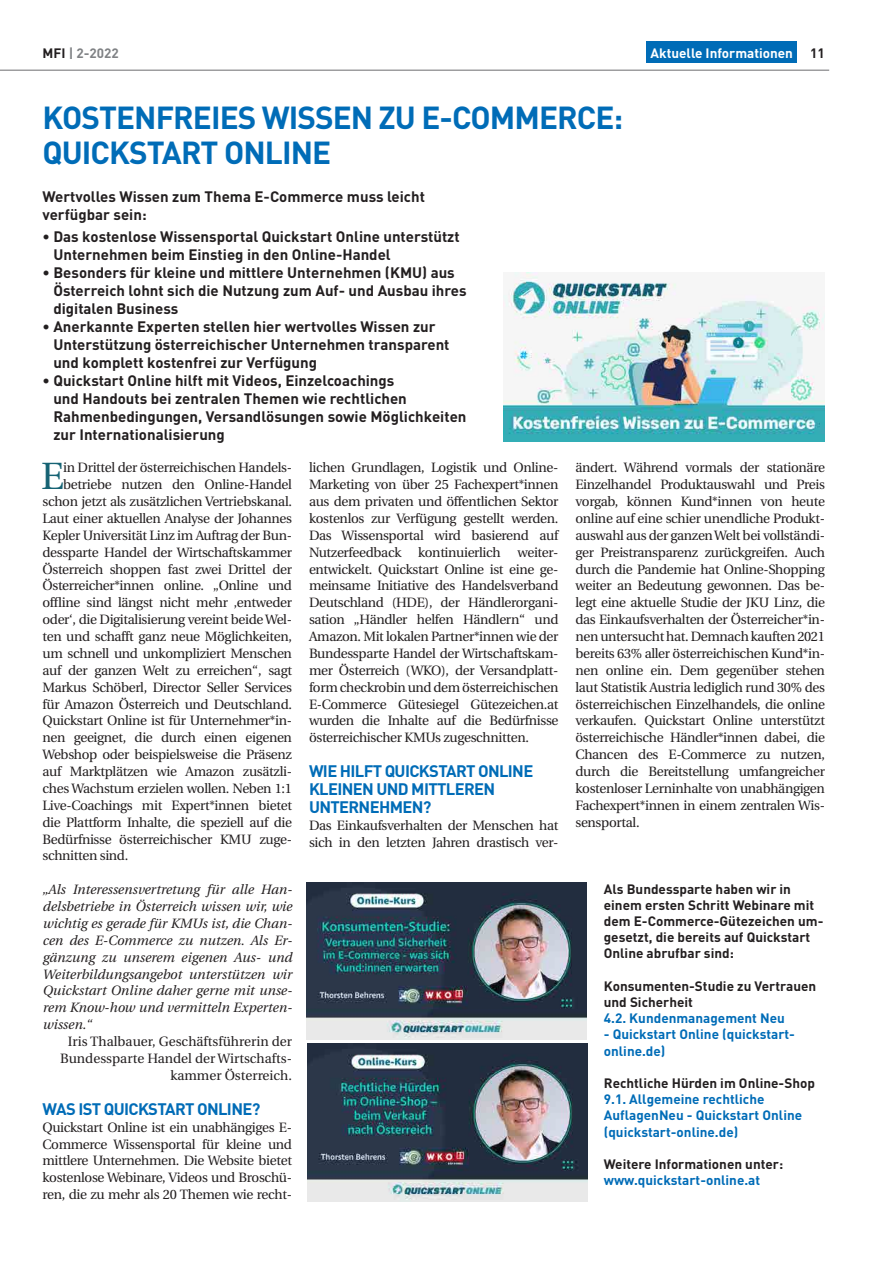
<style>
.page{position:relative;width:893px;height:1263px;background:#fff}
.page>*{position:absolute;margin:0;border:0;box-sizing:border-box;transform-origin:0 0}
.t1{font:37.95px "Utopia";color:#166374}
.t2{font:700 31.5px/34.5px "DIN";letter-spacing:-.03em;color:#006cb7}
.t3{font:700 16.5px/18px "DIN";letter-spacing:-.04em;color:#006cb7}
.t4{font:700 15px/18px "DIN";color:#231f20}
.t5{font:13.5px/16.8px "Utopia";letter-spacing:-.025em;color:#231f20;text-align:justify}
.t6{font:italic 13.5px/16.8px "Utopia";color:#231f20;text-align:justify}
.t7{font:700 13.5px/16.2px "DIN";color:#231f20}
.t8{font:700 13.5px/16.2px "DIN";color:#006cb7}
.t9{font:13.5px/16.8px "Utopia";color:#231f20;text-align:right}
.t10{font:700 13.5px "DIN";color:#fff}
.t11{font:700 13.5px "DIN";color:#808285}
.s1{color:#231f20}
</style>
<div class="page">
<hr style="left:0;top:70px;width:829px;height:1px;background:#6c6d70">
<div style="left:646px;top:42px;width:151px;height:21px;background:#006cb7"></div>
<img style="left:503px;top:273px;width:322px;height:169px">
<img style="left:307px;top:882px;width:280px;height:158px">
<img style="left:307px;top:1044px;width:280px;height:157px">
<p class="t11" style="left:43px;top:44px;width:78px"><span class="s1">MFI</span> | 2-2022</p>
<p class="t10" style="left:651px;top:44px;width:144px">Aktuelle Informationen</p>
<p class="t7" style="left:810px;top:44px;width:16px">11</p>
<h2 class="t2" style="left:42px;top:99px;width:582px">KOSTENFREIES WISSEN ZU E-COMMERCE:<br>QUICKSTART ONLINE</h2>
<p class="t4" style="left:43px;top:187px;width:384px">Wertvolles Wissen zum Thema E-Commerce muss leicht verfügbar sein:</p>
<p class="t4" style="left:53px;top:227px;width:408px;text-indent:-11px">• Das kostenlose Wissensportal Quickstart Online unterstützt<br>Unternehmen beim Einstieg in den Online-Handel</p>
<p class="t4" style="left:53px;top:263px;width:415px;text-indent:-11px">• Besonders für kleine und mittlere Unternehmen (KMU) aus<br>Österreich lohnt sich die Nutzung zum Auf- und Ausbau ihres digitalen Business</p>
<p class="t4" style="left:53px;top:317px;width:398px;text-indent:-11px">• Anerkannte Experten stellen hier wertvolles Wissen zur<br>Unterstützung österreichischer Unternehmen transparent und komplett kostenfrei zur Verfügung</p>
<p class="t4" style="left:53px;top:371px;width:415px;text-indent:-11px">• Quickstart Online hilft mit Videos, Einzelcoachings<br>und Handouts bei zentralen Themen wie rechtlichen Rahmenbedingungen, Versandlösungen sowie Möglichkeiten zur Internationalisierung</p>
<h1 class="t1" style="left:41px;top:455px;width:24px">E</h1>
<p class="t5" style="left:63px;top:459px;width:230px">in Drittel der österreichischen Handels-</p>
<p class="t5" style="left:63px;top:476px;width:230px">betriebe nutzen den Online-Handel</p>
<p class="t5" style="left:43px;top:493px;width:251px">schon jetzt als zusätzlichen Vertriebskanal.</p>
<p class="t5" style="left:43px;top:510px;width:251px">Laut einer aktuellen Analyse der Johannes</p>
<p class="t5" style="left:43px;top:527px;width:251px">Kepler Universität Linz im Auftrag der Bun-</p>
<p class="t5" style="left:43px;top:544px;width:251px">dessparte Handel der Wirtschaftskammer</p>
<p class="t5" style="left:43px;top:561px;width:251px">Österreich shoppen fast zwei Drittel der</p>
<p class="t5" style="left:43px;top:578px;width:251px">Österreicher*innen online. „Online und</p>
<p class="t5" style="left:43px;top:594px;width:251px">offline sind längst nicht mehr ‚entweder</p>
<p class="t5" style="left:43px;top:611px;width:251px">oder‘, die Digitalisierung vereint beide Wel-</p>
<p class="t5" style="left:43px;top:628px;width:251px">ten und schafft ganz neue Möglichkeiten,</p>
<p class="t5" style="left:43px;top:645px;width:251px">um schnell und unkompliziert Menschen</p>
<p class="t5" style="left:43px;top:662px;width:251px">auf der ganzen Welt zu erreichen“, sagt</p>
<p class="t5" style="left:43px;top:679px;width:251px">Markus Schöberl, Director Seller Services</p>
<p class="t5" style="left:43px;top:696px;width:251px">für Amazon Österreich und Deutschland.</p>
<p class="t5" style="left:43px;top:713px;width:251px">Quickstart Online ist für Unternehmer*in-</p>
<p class="t5" style="left:43px;top:729px;width:251px">nen geeignet, die durch einen eigenen</p>
<p class="t5" style="left:43px;top:746px;width:251px">Webshop oder beispielsweise die Präsenz</p>
<p class="t5" style="left:43px;top:763px;width:251px">auf Marktplätzen wie Amazon zusätzli-</p>
<p class="t5" style="left:43px;top:780px;width:251px">ches Wachstum erzielen wollen. Neben 1:1</p>
<p class="t5" style="left:43px;top:797px;width:251px">Live-Coachings mit Expert*innen bietet</p>
<p class="t5" style="left:43px;top:814px;width:251px">die Plattform Inhalte, die speziell auf die</p>
<p class="t5" style="left:43px;top:831px;width:251px">Bedürfnisse österreichischer KMU zuge-</p>
<p class="t5" style="left:43px;top:848px;width:87px">schnitten sind.</p>
<p class="t6" style="left:43px;top:881px;width:251px">„Als Interessensvertretung für alle Han&shy;delsbetriebe in Österreich wissen wir, wie wichtig es gerade für KMUs ist, die Chan&shy;cen des E-Commerce zu nutzen. Als Er&shy;gänzung zu unserem eigenen Aus- und Weiterbildungsangebot unterstützen wir Quickstart Online daher gerne mit unse&shy;rem Know-how und vermitteln Experten&shy;wissen.“</p>
<p class="t9" style="left:60px;top:1033px;width:233px">Iris Thalbauer, Geschäftsführerin der<br>Bundessparte Handel der Wirtschafts&shy;kammer Österreich.</p>
<p class="t3" style="left:43px;top:1099px;width:219px">WAS IST QUICKSTART ONLINE?</p>
<p class="t5" style="left:43px;top:1119px;width:251px">Quickstart Online ist ein unabhängiges E-Commerce Wissensportal für kleine und mittlere Unternehmen. Die Website bietet kostenlose Webinare, Videos und Broschü&shy;ren, die zu mehr als 20 Themen wie recht-</p>
<p class="t5" style="left:309px;top:459px;width:251px">lichen Grundlagen, Logistik und Online-Marketing von über 25 Fachexpert*innen aus dem privaten und öffentlichen Sektor kostenlos zur Verfügung gestellt werden.<br>Das Wissensportal wird basierend auf Nutzerfeedback kontinuierlich weiter&shy;entwickelt. Quickstart Online ist eine ge&shy;meinsame Initiative des Handelsverband Deutschland (HDE), der Händlerorgani&shy;sation „Händler helfen Händlern“ und Amazon. Mit lokalen Partner*innen wie der Bundessparte Handel der Wirtschaftskam&shy;mer Österreich (WKO), der Versandplatt&shy;form checkrobin und dem österreichischen E-Commerce Gütesiegel Gütezeichen.at wurden die Inhalte auf die Bedürfnisse österreichischer KMUs zugeschnitten.</p>
<p class="t3" style="left:309px;top:761px;width:226px">WIE HILFT QUICKSTART ONLINE<br>KLEINEN UND MITTLEREN<br>UNTERNEHMEN?</p>
<p class="t5" style="left:309px;top:817px;width:251px">Das Einkaufsverhalten der Menschen hat sich in den letzten Jahren drastisch ver-</p>
<p class="t5" style="left:575px;top:459px;width:251px">ändert. Während vormals der stationäre Einzelhandel Produktauswahl und Preis vorgab, können Kund*innen von heute online auf eine schier unendliche Produkt&shy;auswahl aus der ganzen Welt bei vollständi&shy;ger Preistransparenz zurückgreifen. Auch durch die Pandemie hat Online-Shopping weiter an Bedeutung gewonnen. Das be&shy;legt eine aktuelle Studie der JKU Linz, die das Einkaufsverhalten der Österreicher*in&shy;nen untersucht hat. Demnach kauften 2021 bereits 63% aller österreichischen Kund*in&shy;nen online ein. Dem gegenüber stehen laut Statistik Austria lediglich rund 30% des österreichischen Einzelhandels, die online verkaufen. Quickstart Online unterstützt österreichische Händler*innen dabei, die Chancen des E-Commerce zu nutzen, durch die Bereitstellung umfangreicher kostenloser Lerninhalte von unabhängigen Fachexpert*innen in einem zentralen Wis&shy;sensportal.</p>
<p class="t7" style="left:604px;top:880px;width:221px">Als Bundessparte haben wir in einem ersten Schritt Webinare mit dem E-Commerce-Gütezeichen um&shy;gesetzt, die bereits auf Quickstart<br>Online abrufbar sind:</p>
<p class="t7" style="left:604px;top:977px;width:214px">Konsumenten-Studie zu Vertrauen und Sicherheit</p>
<p class="t8" style="left:604px;top:1010px;width:183px">4.2. Kundenmanagement Neu</p>
<p class="t8" style="left:604px;top:1026px;width:193px">- Quickstart Online (quickstart&shy;online.de)</p>
<p class="t7" style="left:604px;top:1074px;width:213px">Rechtliche Hürden im Online-Shop</p>
<p class="t8" style="left:604px;top:1091px;width:200px">9.1. Allgemeine rechtliche<br>AuflagenNeu - Quickstart Online (quickstart-online.de)</p>
<p class="t7" style="left:604px;top:1155px;width:181px">Weitere Informationen unter:</p>
<p class="t8" style="left:604px;top:1172px;width:158px">www.quickstart-online.at</p>
</div>
